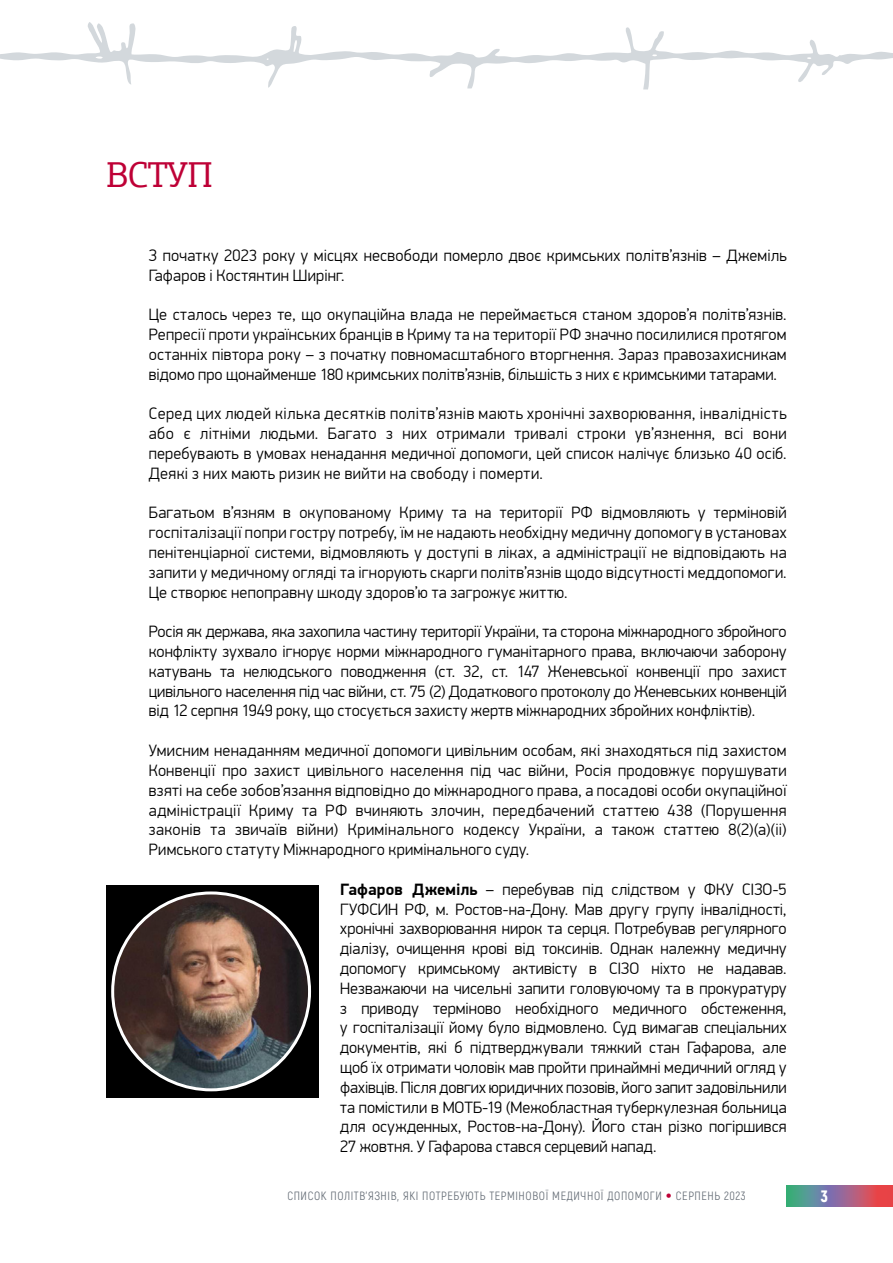
<style>
.page{position:relative;width:893px;height:1263px;background:#fff}
.page>*{position:absolute;margin:0;border:0;box-sizing:border-box;transform-origin:0 0}
._1{font:36px "PF Agora Slab Pro";letter-spacing:-.02em;color:#be0036}
.Main-000{font:300 16.5px/19.8px "PF Din Display Pro";letter-spacing:.015em;color:#000;text-align:justify}
.t1{font:900 16.5px "Akrobat";color:#fff}
.t2{font:12px "Akrobat";letter-spacing:.05em;color:#666e77}
.s1{font-weight:700}
.s2{font-family:"Univers LTCYR 45";font-weight:300;color:#be0036}
</style>
<div class="page">
<svg style="left:787px;top:1185px;width:106px;height:22px"></svg>
<svg style="left:0;top:22px;width:893px;height:67px"></svg>
<div style="left:106px;top:885px;width:213px;height:213px;background:#000"></div>
<img style="left:113px;top:893px;width:197px;height:197px;border-radius:98px">
<p class="_1" style="left:106px;top:153px;width:108px">ВСТУП</p>
<p class="Main-000" style="left:149px;top:246px;width:639px">З початку 2023 року у місцях несвободи померло двоє кримських політв’язнів – Джеміль<br>Гафаров і Костянтин Ширінг.</p>
<p class="Main-000" style="left:149px;top:305px;width:639px">Це сталось через те, що окупаційна влада не переймається станом здоров’я політв’язнів.<br>Репресії проти українських бранців в Криму та на території РФ значно посилилися протягом останніх півтора року – з початку повномасштабного вторгнення. Зараз правозахисникам відомо про щонайменше 180 кримських політв’язнів, більшість з них є кримськими татарами.</p>
<p class="Main-000" style="left:149px;top:404px;width:639px">Серед цих людей кілька десятків політв’язнів мають хронічні захворювання, інвалідність або є літніми людьми. Багато з них отримали тривалі строки ув’язнення, всі вони перебувають в умовах ненадання медичної допомоги, цей список налічує близько 40 осіб.<br>Деякі з них мають ризик не вийти на свободу і померти.</p>
<p class="Main-000" style="left:149px;top:503px;width:639px">Багатьом в’язням в окупованому Криму та на території РФ відмовляють у терміновій госпіталізації попри гостру потребу, їм не надають необхідну медичну допомогу в установах пенітенціарної системи, відмовляють у доступі в ліках, а адміністрації не відповідають на запити у медичному огляді та ігнорують скарги політв’язнів щодо відсутності меддопомоги.<br>Це створює непоправну шкоду здоров’ю та загрожує життю.</p>
<p class="Main-000" style="left:149px;top:622px;width:639px">Росія як держава, яка захопила частину території України, та сторона міжнародного збройного конфлікту зухвало ігнорує норми міжнародного гуманітарного права, включаючи заборону катувань та нелюдського поводження (ст. 32, ст. 147 Женевської конвенції про захист цивільного населення під час війни, ст. 75 (2) Додаткового протоколу до Женевських конвенцій від 12 серпня 1949 року, що стосується захисту жертв міжнародних збройних конфліктів).</p>
<p class="Main-000" style="left:149px;top:741px;width:639px">Умисним ненаданням медичної допомоги цивільним особам, які знаходяться під захистом Конвенції про захист цивільного населення під час війни, Росія продовжує порушувати взяті на себе зобов’язання відповідно до міжнародного права, а посадові особи окупаційної адміністрації Криму та РФ вчиняють злочин, передбачений статтею 438 (Порушення законів та звичаїв війни) Кримінального кодексу України, а також статтею 8(2)(а)(іі)<br>Римського статуту Міжнародного кримінального суду.</p>
<p class="Main-000" style="left:340px;top:879px;width:448px"><span class="s1">Гафаров Джеміль</span> – перебував під слідством у ФКУ СІЗО-5<br>ГУФСИН РФ, м. Ростов-на-Дону. Мав другу групу інвалідності, хронічні захворювання нирок та серця. Потребував регулярного діалізу, очищення крові від токсинів. Однак належну медичну допомогу кримському активісту в СІЗО ніхто не надавав.<br>Незважаючи на чисельні запити головуючому та в прокуратуру з приводу терміново необхідного медичного обстеження, у госпіталізації йому було відмовлено. Суд вимагав спеціальних документів, які б підтверджували тяжкий стан Гафарова, але щоб їх отримати чоловік мав пройти принаймні медичний огляд у фахівців. Після довгих юридичних позовів, його запит задовільнили та помістили в МОТБ-19 (Межобластная туберкулезная больница для осужденных, Ростов-на-Дону). Його стан різко погіршився 27 жовтня. У Гафарова стався серцевий напад.</p>
<p class="t2" style="left:287px;top:1189px;width:460px">СПИСОК ПОЛІТВ’ЯЗНІВ, ЯКІ ПОТРЕБУЮТЬ ТЕРМІНОВОЇ МЕДИЧНОЇ ДОПОМОГИ <span class="s2">•</span> СЕРПЕНЬ 2023</p>
<p class="t1" style="left:821px;top:1185px;width:9px">3</p>
</div>
